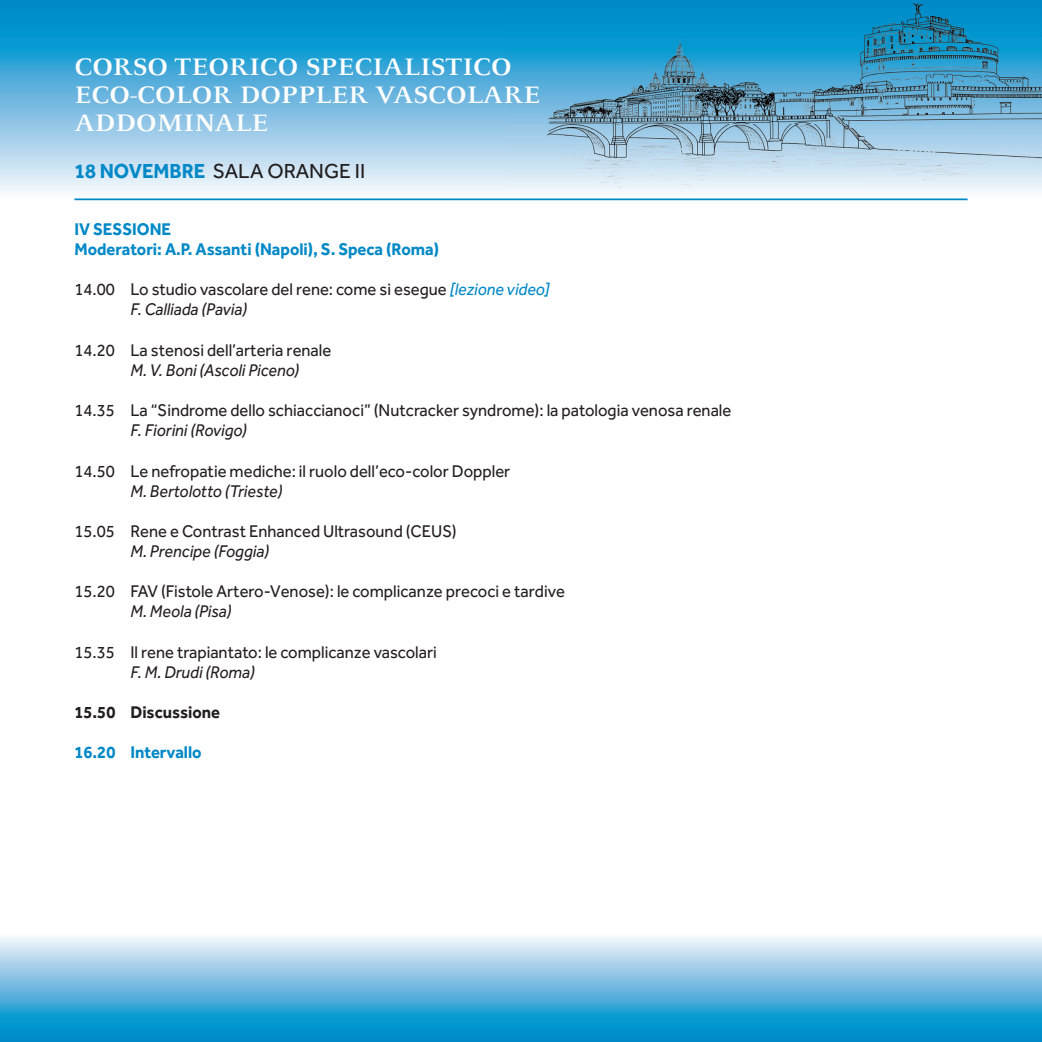
<style>
.page{position:relative;width:1042px;height:1042px;background:#fff}
.page>*{position:absolute;margin:0;border:0;box-sizing:border-box;transform-origin:0 0}
.t1{font:600 26.25px/28px "FF Celeste";color:#fff;scale:1.1 1}
.t2{font:21px "Effra";color:#231f20}
.t3{font:17.5px/20.1px "Effra";color:#231f20;scale:.95 1}
.t4{font:italic 17.5px "Effra";color:#231f20;scale:.95 1}
.t5{font:700 17.5px/20.1px "Effra";color:#0088c7;scale:.95 1}
.t6{font:700 17.5px "Effra";color:#231f20;scale:.95 1}
.s1{font-weight:700;color:#0088c7}
.s2{font-style:italic;color:#0088c7}
.s3{font-style:italic}
</style>
<div class="page">
<svg style="left:0;top:937px;width:1042px;height:105px;background:#67b9df"></svg>
<svg style="left:0;top:0;width:1042px;height:193px;background:#6cbae0"></svg>
<img style="left:508px;top:0;width:534px;height:187px">
<hr style="left:74px;top:198px;width:893px;height:2px;background:#0088c7">
<h1 class="t1" style="left:74px;top:52px;width:425px">CORSO TEORICO SPECIALISTICO<br>ECO-COLOR DOPPLER VASCOLARE<br>ADDOMINALE</h1>
<p class="t2" style="left:74px;top:158px;width:292px"><span class="s1">18 NOVEMBRE</span> SALA ORANGE II</p>
<p class="t5" style="left:74px;top:219px;width:385px">IV SESSIONE<br>Moderatori: A.P. Assanti (Napoli), S. Speca (Roma)</p>
<p class="t3" style="left:130px;top:279px;width:443px;text-indent:-56px">14.00 Lo studio vascolare del rene: come si esegue <span class="s2">[lezione video]<br></span><span class="s3">F. Calliada (Pavia)</span></p>
<p class="t3" style="left:74px;top:340px;width:272px">14.20 La stenosi dell’arteria renale</p>
<p class="t4" style="left:130px;top:360px;width:179px">M. V. Boni (Ascoli Piceno)</p>
<p class="t3" style="left:74px;top:400px;width:693px">14.35 La “Sindrome dello schiaccianoci” (Nutcracker syndrome): la patologia venosa renale</p>
<p class="t4" style="left:130px;top:420px;width:124px">F. Fiorini (Rovigo)</p>
<p class="t3" style="left:74px;top:460px;width:460px">14.50 Le nefropatie mediche: il ruolo dell’eco-color Doppler</p>
<p class="t4" style="left:130px;top:480px;width:161px">M. Bertolotto (Trieste)</p>
<p class="t3" style="left:74px;top:521px;width:404px">15.05 Rene e Contrast Enhanced Ultrasound (CEUS)</p>
<p class="t4" style="left:130px;top:541px;width:147px">M. Prencipe (Foggia)</p>
<p class="t3" style="left:74px;top:581px;width:518px">15.20 FAV (Fistole Artero-Venose): le complicanze precoci e tardive</p>
<p class="t4" style="left:130px;top:601px;width:108px">M. Meola (Pisa)</p>
<p class="t3" style="left:74px;top:641px;width:383px">15.35 Il rene trapiantato: le complicanze vascolari</p>
<p class="t4" style="left:130px;top:662px;width:132px">F. M. Drudi (Roma)</p>
<p class="t6" style="left:74px;top:701px;width:155px">15.50 Discussione</p>
<p class="t5" style="left:74px;top:742px;width:135px">16.20 Intervallo</p>
</div>
